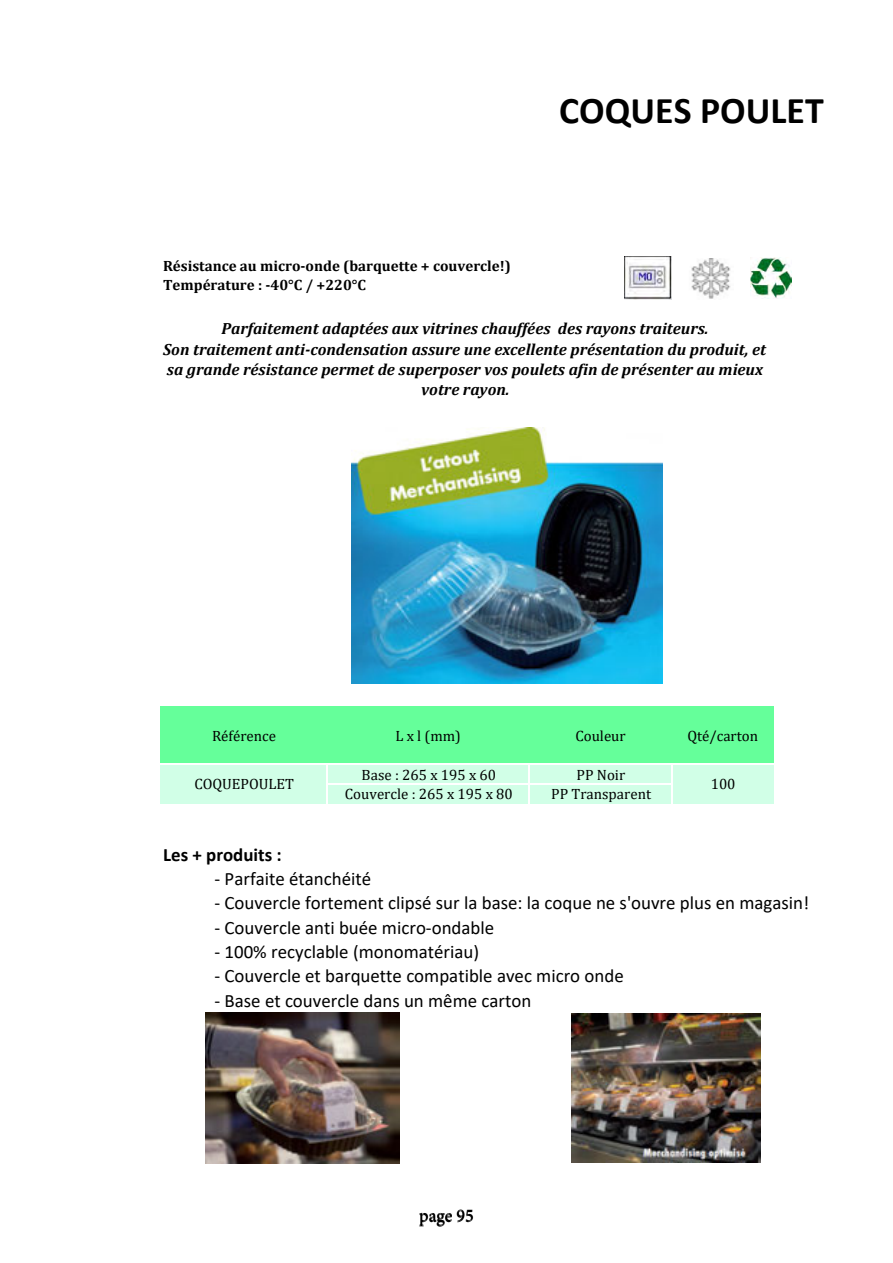
<style>
.page{position:relative;width:893px;height:1263px;background:#fff}
.page>*{position:absolute;margin:0;border:0;box-sizing:border-box;transform-origin:0 0}
.t1{font:700 37.8px "Calibri";color:#000}
.t2{font:18.9px/24.3px "Calibri";color:#000}
.t3{font:700 18.9px "Calibri";color:#000}
.t4{font:18px "Minion Pro";color:#000}
.t5{font:italic 700 16.2px/20.4px "Cambria";color:#000;text-align:center}
.t6{font:15px "Cambria";color:#000}
.t7{font:700 15px/18.8px "Cambria";color:#000}
</style>
<div class="page">
<div style="left:160px;top:706px;width:614px;height:58px;background:#65ff9a"></div>
<div style="left:160px;top:764px;width:614px;height:39px;background:#d1ffe7"></div>
<hr style="left:327px;top:765px;width:1px;height:38px;background:#fff">
<hr style="left:528px;top:765px;width:2px;height:38px;background:#fff">
<hr style="left:671px;top:765px;width:1px;height:38px;background:#fff">
<hr style="left:160px;top:764px;width:614px;height:1px;background:#fff">
<hr style="left:328px;top:783px;width:344px;height:1px;background:#fff">
<img style="left:624px;top:256px;width:47px;height:43px">
<img style="left:691px;top:259px;width:40px;height:40px">
<img style="left:351px;top:427px;width:312px;height:257px">
<img style="left:205px;top:1012px;width:194px;height:152px">
<img style="left:571px;top:1014px;width:189px;height:148px">
<img style="left:751px;top:258px;width:40px;height:40px">
<h1 class="t1" style="left:559px;top:84px;width:266px">COQUES POULET</h1>
<p class="t7" style="left:163px;top:256px;width:349px">Résistance au micro‐onde (barquette + couvercle!)<br>Température : ‐40°C / +220°C</p>
<p class="t5" style="left:163px;top:318px;width:604px">Parfaitement adaptées aux vitrines chauffées des rayons traiteurs.<br>Son traitement anti‐condensation assure une excellente présentation du produit, et sa grande résistance permet de superposer vos poulets afin de présenter au mieux votre rayon.</p>
<p class="t6" style="left:212px;top:727px;width:66px">Référence</p>
<p class="t6" style="left:395px;top:727px;width:67px">L x l (mm)</p>
<p class="t6" style="left:575px;top:727px;width:52px">Couleur</p>
<p class="t6" style="left:687px;top:727px;width:72px">Qté/carton</p>
<p class="t6" style="left:362px;top:766px;width:136px">Base : 265 x 195 x 60</p>
<p class="t6" style="left:577px;top:766px;width:50px">PP Noir</p>
<p class="t6" style="left:345px;top:785px;width:169px">Couvercle : 265 x 195 x 80</p>
<p class="t6" style="left:551px;top:785px;width:101px">PP Transparent</p>
<p class="t6" style="left:194px;top:775px;width:101px">COQUEPOULET</p>
<p class="t6" style="left:711px;top:775px;width:26px">100</p>
<p class="t3" style="left:163px;top:841px;width:120px">Les + produits :</p>
<p class="t2" style="left:214px;top:866px;width:596px">‐ Parfaite étanchéité<br>‐ Couvercle fortement clipsé sur la base: la coque ne s'ouvre plus en magasin! ‐ Couvercle anti buée micro‐ondable<br>‐ 100% recyclable (monomatériau)<br>‐ Couvercle et barquette compatible avec micro onde<br>‐ Base et couvercle dans un même carton</p>
<p class="t4" style="left:419px;top:1203px;width:56px">page 95</p>
</div>
